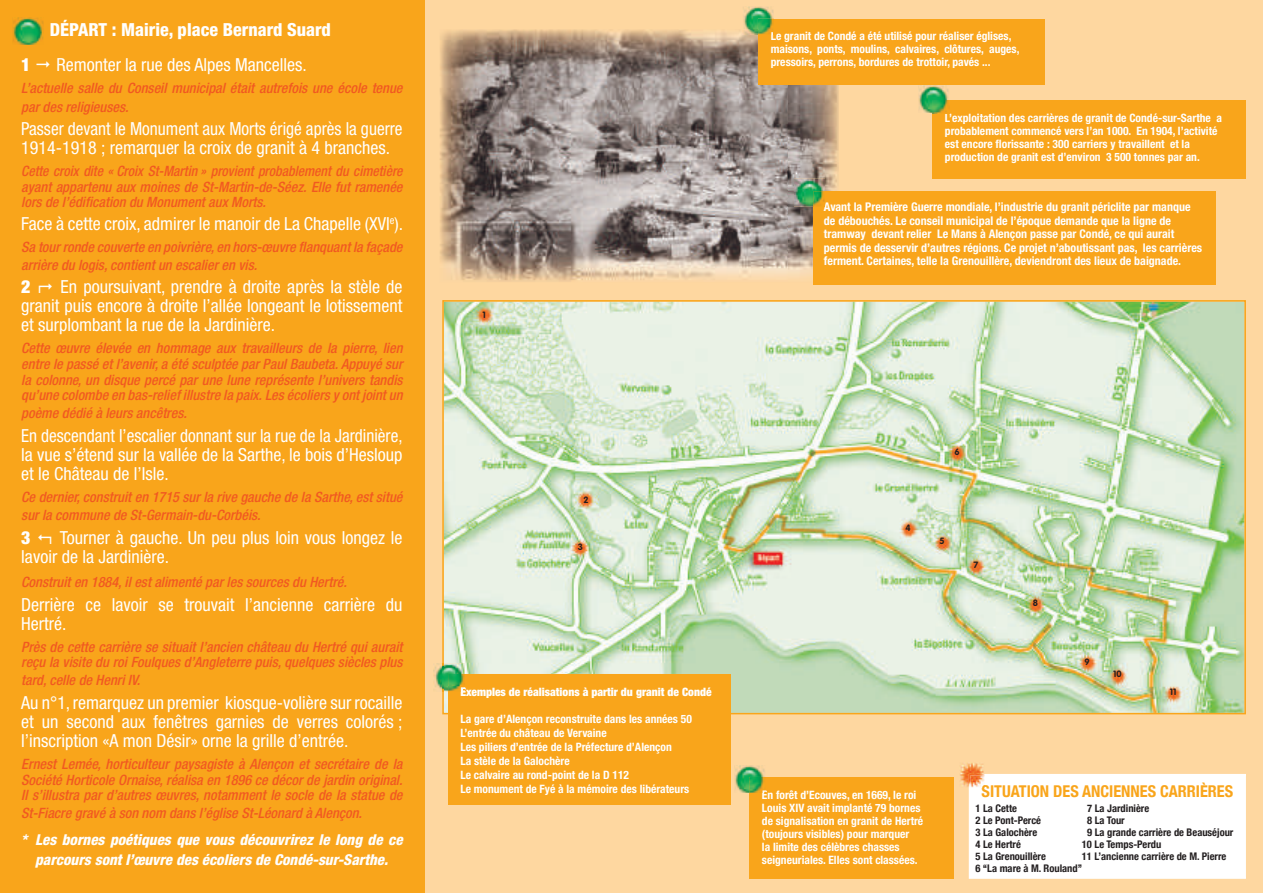
<style>
.page{position:relative;width:1263px;height:893px;background:#fff}
.page>*{position:absolute;margin:0;border:0;box-sizing:border-box;transform-origin:0 0}
.t1{font:condensed 18px/18.8px "Helvetica Neue";color:#fff;text-align:justify}
.t2{font:condensed 18px/18.8px "Helvetica Neue";color:#fff;scale:.96 1}
.t3{font:800 condensed 18px "Helvetica Neue";color:#fff}
.t4{font:900 condensed 18px "Helvetica Neue";color:#fff}
.t5{font:700 condensed 16.2px "Helvetica Neue";color:#f9a51b}
.t6{font:italic 800 condensed 15px/19.5px "Helvetica Neue";color:#fff;text-align:center}
.t7{font:italic 500 condensed 14.25px/15.8px "Helvetica Neue";color:#f15921}
.t8{font:italic 500 condensed 14.25px/15.8px "Helvetica Neue";color:#f15921;text-align:justify;scale:.96 1}
.t9{font:700 condensed 12px/13.5px "Helvetica Neue";color:#fff}
.t10{font:700 condensed 11.55px/13px "Helvetica Neue";color:#fff}
.t11{font:900 condensed 11.55px "Helvetica Neue";color:#fff}
.t12{font:700 condensed 10.5px/12px "Helvetica Neue";color:#231f20}
.t13{font:700 9px "VAG Rounded";color:#231f20}
</style>
<div class="page">
<div style="left:425px;top:0;width:838px;height:893px;background:#fed7a0"></div>
<img style="left:440px;top:29px;width:349px;height:252px">
<img style="left:789px;top:85px;width:50px;height:194px">
<div style="left:932px;top:100px;width:314px;height:79px;background:#f9a51b"></div>
<img style="left:919px;top:85px;width:30px;height:28px">
<img style="left:932px;top:100px;width:17px;height:13px">
<div style="left:758px;top:19px;width:286px;height:66px;background:#f9a51b"></div>
<img style="left:743px;top:6px;width:31px;height:23px">
<img style="left:743px;top:29px;width:15px;height:5px">
<img style="left:758px;top:19px;width:16px;height:15px">
<svg style="left:442px;top:300px;width:804px;height:414px;background:#d2e2c3"></svg>
<div style="left:448px;top:674px;width:282px;height:131px;background:#f9a51b"></div>
<img style="left:434px;top:663px;width:31px;height:28px">
<img style="left:448px;top:674px;width:17px;height:17px">
<svg style="left:461px;top:687px;width:4px;height:4px"></svg>
<div style="left:749px;top:777px;width:205px;height:102px;background:#f9a51b"></div>
<img style="left:735px;top:765px;width:30px;height:28px">
<img style="left:749px;top:777px;width:16px;height:16px">
<div style="left:0;top:0;width:425px;height:893px;background:#f9a51b"></div>
<img style="left:13px;top:17px;width:31px;height:28px">
<div style="left:813px;top:191px;width:403px;height:94px;background:#f9a51b"></div>
<img style="left:794px;top:179px;width:31px;height:28px">
<img style="left:813px;top:191px;width:12px;height:16px">
<img style="left:960px;top:763px;width:24px;height:24px">
<div style="left:969px;top:774px;width:277px;height:105px;background:#fff"></div>
<p class="t3" style="left:50px;top:23px;width:283px">DÉPART : Mairie, place Bernard Suard</p>
<p class="t4" style="left:21px;top:58px;width:11px">1</p>
<p class="t1" style="left:56px;top:57px;width:252px">Remonter la rue des Alpes Mancelles.</p>
<p class="t7" style="left:21px;top:80px;width:383px;line-height:18.8px">L’actuelle salle du Conseil municipal était autrefois une école tenue par des religieuses.</p>
<p class="t2" style="left:21px;top:121px;width:399px">Passer devant le Monument aux Morts érigé après la guerre<br>1914-1918 ; remarquer la croix de granit à 4 branches.</p>
<p class="t8" style="left:21px;top:164px;width:399px">Cette croix dite « Croix St-Martin » provient probablement du cimetière ayant appartenu aux moines de St-Martin-de-Séez. Elle fut ramenée lors de l’édification du Monument aux Morts.</p>
<p class="t1" style="left:21px;top:216px;width:383px">Face à cette croix, admirer le manoir de La Chapelle (XVI<sup>e</sup>).</p>
<p class="t7" style="left:21px;top:240px;width:383px;line-height:18px">Sa tour ronde couverte en poivrière, en hors-œuvre flanquant la façade arrière du logis, contient un escalier en vis.</p>
<p class="t4" style="left:21px;top:281px;width:11px">2</p>
<p class="t1" style="left:21px;top:279px;width:383px;text-indent:39px">En poursuivant, prendre à droite après la stèle de granit puis encore à droite l’allée longeant le lotissement et surplombant la rue de la Jardinière.</p>
<p class="t7" style="left:21px;top:341px;width:383px;text-align:justify">Cette œuvre élevée en hommage aux travailleurs de la pierre, lien entre le passé et l’avenir, a été sculptée par Paul Baubeta. Appuyé sur la colonne, un disque percé par une lune représente l’univers tandis qu’une colombe en bas-relief illustre la paix. Les écoliers y ont joint un</p>
<p class="t7" style="left:21px;top:407px;width:167px">poème dédié à leurs ancêtres.</p>
<p class="t2" style="left:21px;top:428px;width:399px;text-align:justify">En descendant l’escalier donnant sur la rue de la Jardinière, la vue s’étend sur la vallée de la Sarthe, le bois d’Hesloup et le Château de l’Isle.</p>
<p class="t7" style="left:21px;top:489px;width:383px;line-height:18px">Ce dernier, construit en 1715 sur la rive gauche de la Sarthe, est situé sur la commune de St-Germain-du-Corbéis.</p>
<p class="t4" style="left:21px;top:531px;width:11px">3</p>
<p class="t1" style="left:21px;top:529px;width:383px;text-indent:38px">Tourner à gauche. Un peu plus loin vous longez le lavoir de la Jardinière.</p>
<p class="t7" style="left:21px;top:575px;width:327px">Construit en 1884, il est alimenté par les sources du Hertré.</p>
<p class="t1" style="left:21px;top:596px;width:383px">Derrière ce lavoir se trouvait l’ancienne carrière du<br>Hertré.</p>
<p class="t7" style="left:21px;top:640px;width:383px">Près de cette carrière se situait l’ancien château du Hertré qui aurait reçu la visite du roi Foulques d’Angleterre puis, quelques siècles plus</p>
<p class="t7" style="left:21px;top:674px;width:120px">tard, celle de Henri IV.</p>
<p class="t1" style="left:21px;top:695px;width:383px">Au n°1, remarquez un premier kiosque-volière sur rocaille et un second aux fenêtres garnies de verres colorés ; l’inscription «A mon Désir» orne la grille d’entrée.</p>
<p class="t7" style="left:21px;top:757px;width:383px;text-align:justify">Ernest Lemée, horticulteur paysagiste à Alençon et secrétaire de la Société Horticole Ornaise, réalisa en 1896 ce décor de jardin original.<br>Il s’illustra par d’autres œuvres, notamment le socle de la statue de</p>
<p class="t7" style="left:21px;top:807px;width:342px">St-Fiacre gravé à son nom dans l’église St-Léonard à Alençon.</p>
<p class="t6" style="left:21px;top:831px;width:383px">* Les bornes poétiques que vous découvrirez le long de ce parcours sont l’œuvre des écoliers de Condé-sur-Sarthe.</p>
<p class="t13" style="left:483px;top:311px;width:5px">1</p>
<p class="t10" style="left:771px;top:31px;width:250px">Le granit de Condé a été utilisé pour réaliser églises, maisons, ponts, moulins, calvaires, clôtures, auges, pressoirs, perrons, bordures de trottoir, pavés ...</p>
<p class="t10" style="left:945px;top:112px;width:278px">L’exploitation des carrières de granit de Condé-sur-Sarthe a probablement commencé vers l’an 1000. En 1904, l’activité est encore florissante : 300 carriers y travaillent et la production de granit est d’environ 3 500 tonnes par an.</p>
<p class="t9" style="left:824px;top:201px;width:380px">Avant la Première Guerre mondiale, l’industrie du granit périclite par manque de débouchés. Le conseil municipal de l’époque demande que la ligne de tramway devant relier Le Mans à Alençon passe par Condé, ce qui aurait permis de desservir d’autres régions. Ce projet n’aboutissant pas, les carrières ferment. Certaines, telle la Grenouillère, deviendront des lieux de baignade.</p>
<p class="t13" style="left:584px;top:496px;width:7px">2</p>
<p class="t13" style="left:578px;top:543px;width:7px">3</p>
<p class="t11" style="left:460px;top:687px;width:253px">Exemples de réalisations à partir du granit de Condé</p>
<p class="t10" style="left:460px;top:713px;width:233px;line-height:13.8px">La gare d’Alençon reconstruite dans les années 50<br>L’entrée du château de Vervaine<br>Les piliers d’entrée de la Préfecture d’Alençon<br>La stèle de la Galochère<br>Le calvaire au rond-point de la D 112<br>Le monument de Fyé à la mémoire des libérateurs</p>
<p class="t13" style="left:905px;top:523px;width:7px">4</p>
<p class="t13" style="left:954px;top:448px;width:7px">6</p>
<p class="t13" style="left:939px;top:537px;width:7px">5</p>
<p class="t13" style="left:974px;top:561px;width:6px">7</p>
<p class="t13" style="left:1033px;top:599px;width:7px">8</p>
<p class="t13" style="left:1084px;top:657px;width:7px">9</p>
<p class="t13" style="left:1113px;top:670px;width:10px">10</p>
<p class="t13" style="left:1170px;top:688px;width:8px">11</p>
<p class="t10" style="left:762px;top:789px;width:163px">En forêt d’Ecouves, en 1669, le roi Louis XIV avait implanté 79 bornes de signalisation en granit de Hertré (toujours visibles) pour marquer<br>la limite des célèbres chasses seigneuriales. Elles sont classées.</p>
<p class="t5" style="left:981px;top:781px;width:253px">SITUATION DES ANCIENNES CARRIÈRES</p>
<p class="t12" style="left:975px;top:802px;width:108px">1 La Cette<br>2 Le Pont-Percé<br>3 La Galochère<br>4 Le Hertré<br>5 La Grenouillère<br>6 ‘‘La mare à M. Rouland’’</p>
<p class="t12" style="left:1087px;top:802px;width:64px">7 La Jardinière</p>
<p class="t12" style="left:1087px;top:814px;width:39px">8 La Tour</p>
<p class="t12" style="left:1087px;top:826px;width:148px">9 La grande carrière de Beauséjour</p>
<p class="t12" style="left:1082px;top:838px;width:81px">10 Le Temps-Perdu</p>
<p class="t12" style="left:1082px;top:850px;width:146px">11 L’ancienne carrière de M. Pierre</p>
</div>
